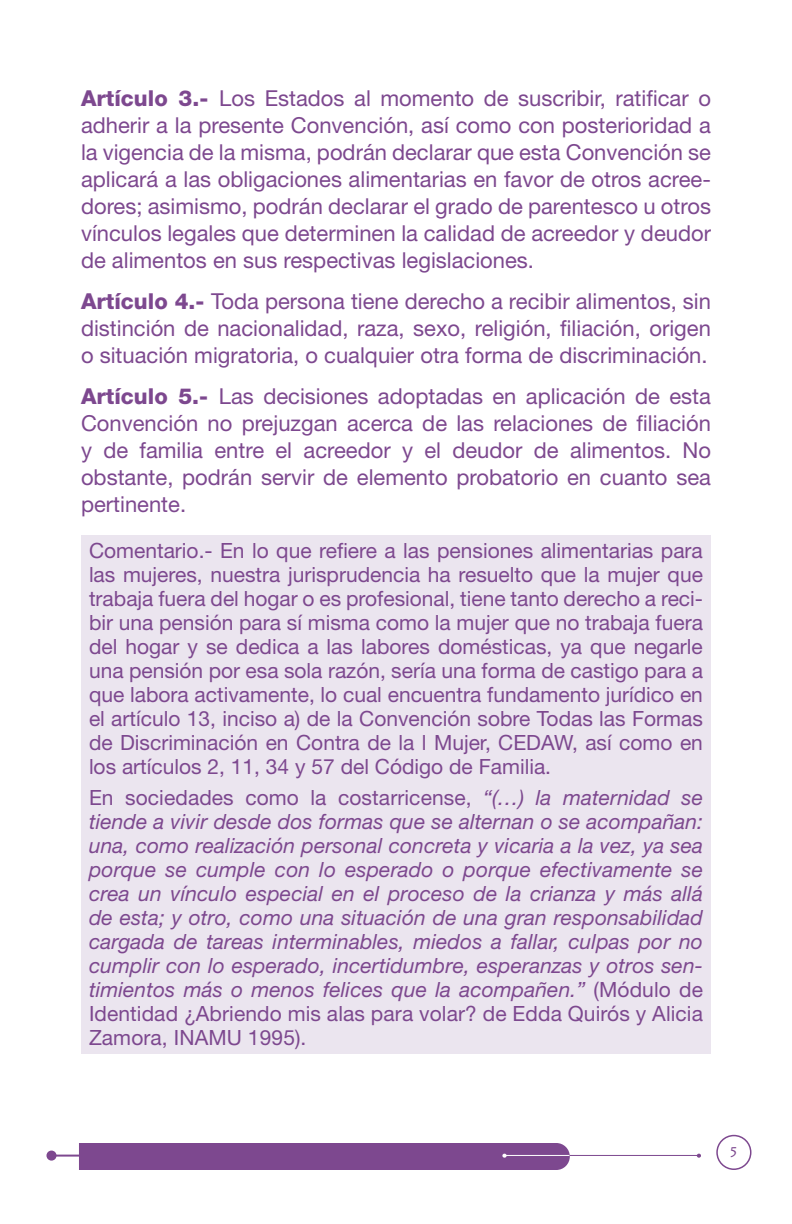
<style>
.page{position:relative;width:792px;height:1224px;background:#fff}
.page>*{position:absolute;margin:0;border:0;box-sizing:border-box;transform-origin:0 0}
.t1{font:22px/27px "Helvetica Neue LT Std";color:#7d488f;text-align:justify}
.t2{font:italic 21px/24px "Helvetica Neue LT Std";letter-spacing:.005em;color:#7d488f;text-align:justify}
.t3{font:21px/24px "Helvetica Neue LT Std";color:#7d488f;text-align:justify}
.t4{font:14px "Lithos Pro";color:#7d488f}
.s1{font-weight:800}
.s2{font-style:normal}
</style>
<div class="page">
<div style="left:716px;top:1135px;width:35px;height:35px;border:2px solid #7d488f;border-radius:50%"></div>
<div style="left:79px;top:1143px;width:478px;height:27px;background:#7d488f"></div>
<div style="left:544px;top:1144px;width:25px;height:25px;background:#7d488f;border-radius:50%"></div>
<div style="left:543px;top:1143px;width:27px;height:27px;border:2px solid #7d488f;border-radius:50%"></div>
<div style="left:47px;top:1152px;width:9px;height:8px;background:#7d488f;border-radius:50%"></div>
<div style="left:46px;top:1151px;width:11px;height:10px;border:2px solid #7d488f;border-radius:50%"></div>
<hr style="left:54px;top:1155px;width:31px;height:2px;background:#7d488f">
<hr style="left:569px;top:1155px;width:131px;height:1px;background:#7d488f">
<hr style="left:504px;top:1155px;width:65px;height:1px;background:#fff">
<svg style="left:502px;top:1154px;width:5px;height:4px"></svg>
<svg style="left:697px;top:1154px;width:4px;height:4px"></svg>
<div style="left:81px;top:535px;width:630px;height:518px;background:#ebe5ef"></div>
<p class="t1" style="left:81px;top:84px;width:632px"><span class="s1">Artículo 3.-</span> Los Estados al momento de suscribir, ratificar o adherir a la presente Convención, así como con posterioridad a la vigencia de la misma, podrán declarar que esta Convención se aplicará a las obligaciones alimentarias en favor de otros acree&shy;dores; asimismo, podrán declarar el grado de parentesco u otros vínculos legales que determinen la calidad de acreedor y deudor de alimentos en sus respectivas legislaciones.</p>
<p class="t1" style="left:81px;top:287px;width:632px"><span class="s1">Artículo 4.-</span> Toda persona tiene derecho a recibir alimentos, sin distinción de nacionalidad, raza, sexo, religión, filiación, origen o situación migratoria, o cualquier otra forma de discriminación.</p>
<p class="t1" style="left:81px;top:383px;width:632px"><span class="s1">Artículo 5.-</span> Las decisiones adoptadas en aplicación de esta Convención no prejuzgan acerca de las relaciones de filiación y de familia entre el acreedor y el deudor de alimentos. No obstante, podrán servir de elemento probatorio en cuanto sea pertinente.</p>
<p class="t3" style="left:89px;top:538px;width:616px">Comentario.- En lo que refiere a las pensiones alimentarias para las mujeres, nuestra jurisprudencia ha resuelto que la mujer que trabaja fuera del hogar o es profesional, tiene tanto derecho a reci&shy;bir una pensión para sí misma como la mujer que no trabaja fuera del hogar y se dedica a las labores domésticas, ya que negarle una pensión por esa sola razón, sería una forma de castigo para a que labora activamente, lo cual encuentra fundamento jurídico en el artículo 13, inciso a) de la Convención sobre Todas las Formas de Discriminación en Contra de la l Mujer, CEDAW, así como en los artículos 2, 11, 34 y 57 del Código de Familia.</p>
<p class="t2" style="left:89px;top:785px;width:616px"><span class="s2">En sociedades como la costarricense,</span> “(…) la maternidad se tiende a vivir desde dos formas que se alternan o se acompañan: una, como realización personal concreta y vicaria a la vez, ya sea porque se cumple con lo esperado o porque efectivamente se crea un vínculo especial en el proceso de la crianza y más allá de esta; y otro, como una situación de una gran responsabilidad cargada de tareas interminables, miedos a fallar, culpas por no cumplir con lo esperado, incertidumbre, esperanzas y otros sen&shy;timientos más o menos felices que la acompañen.” <span class="s2">(Módulo de Identidad ¿Abriendo mis alas para volar? de Edda Quirós y Alicia Zamora, INAMU 1995).</span></p>
<p class="t4" style="left:729px;top:1144px;width:11px">5</p>
</div>
